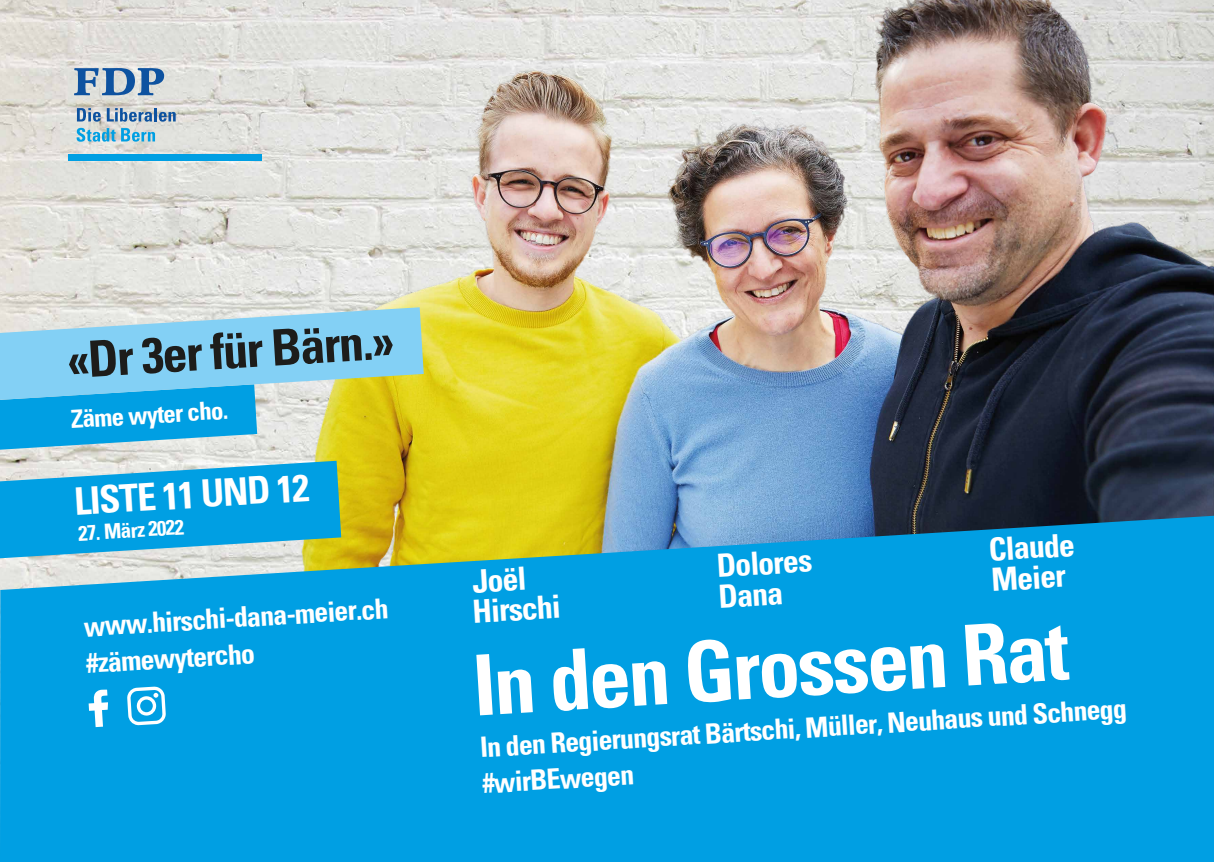
<style>
.page{position:relative;width:1214px;height:862px;background:#fff}
.page>*{position:absolute;margin:0;border:0;box-sizing:border-box;transform-origin:0 0}
.t1{font:700 condensed 84px "Univers";color:#fff}
.t2{font:700 condensed 50px "Univers";color:#1d1d1b}
.t3{font:700 condensed 38px "Univers";color:#fff}
.t4{font:700 condensed 32px/30.2px "Univers";color:#fff}
.t5{font:700 condensed 28px/36.2px "Univers";color:#fff}
.t6{font:700 condensed 25px "Univers";color:#fff}
.t7{font:700 condensed 21px "Univers";color:#fff}
</style>
<div class="page">
<img style="left:0;top:0;width:195px;height:461px">
<img style="left:195px;top:0;width:1018px;height:516px">
<svg style="left:0;top:461px;width:341px;height:55px;background:#2bace0"></svg>
<div style="left:68px;top:154px;width:193px;height:6px;background:#009fe3"></div>
<svg style="left:77px;top:108px;width:24px;height:14px"></svg>
<svg style="left:107px;top:108px;width:69px;height:14px"></svg>
<svg style="left:74px;top:68px;width:90px;height:27px;background:#799abd"></svg>
<svg style="left:76px;top:128px;width:79px;height:14px"></svg>
<svg style="left:0;top:516px;width:1213px;height:346px;background:#0ea0da"></svg>
<svg style="left:89px;top:689px;width:19px;height:38px"></svg>
<svg style="left:127px;top:686px;width:39px;height:39px"></svg>
<svg style="left:0;top:307px;width:423px;height:143px;background:#85c8d2"></svg>
<h2 class="t2" style="left:66px;top:328px;width:329px;rotate:-3deg">«Dr 3er für Bärn.»</h2>
<p class="t6" style="left:70px;top:403px;width:159px;rotate:-3deg">Zäme wyter cho.</p>
<h3 class="t3" style="left:73px;top:477px;width:237px;rotate:-3deg">LISTE 11 UND 12</h3>
<p class="t7" style="left:78px;top:520px;width:107px;rotate:-3deg">27. März 2022</p>
<p class="t5" style="left:82px;top:610px;width:307px;rotate:-4deg">www.hirschi-dana-meier.ch #zämewytercho</p>
<p class="t4" style="left:987px;top:534px;width:87px;rotate:-4deg">Claude</p>
<p class="t4" style="left:715px;top:551px;width:97px;rotate:-4deg">Dolores<br>Dana</p>
<p class="t4" style="left:469px;top:566px;width:90px;rotate:-4deg">Joël<br>Hirschi</p>
<p class="t4" style="left:990px;top:565px;width:76px;rotate:-4deg">Meier</p>
<h1 class="t1" style="left:469px;top:637px;width:598px;rotate:-4deg">In den Grossen Rat</h1>
<p class="t5" style="left:479px;top:733px;width:649px;line-height:33.8px;rotate:-4deg">In den Regierungsrat Bärtschi, Müller, Neuhaus und Schnegg #wirBEwegen</p>
</div>
